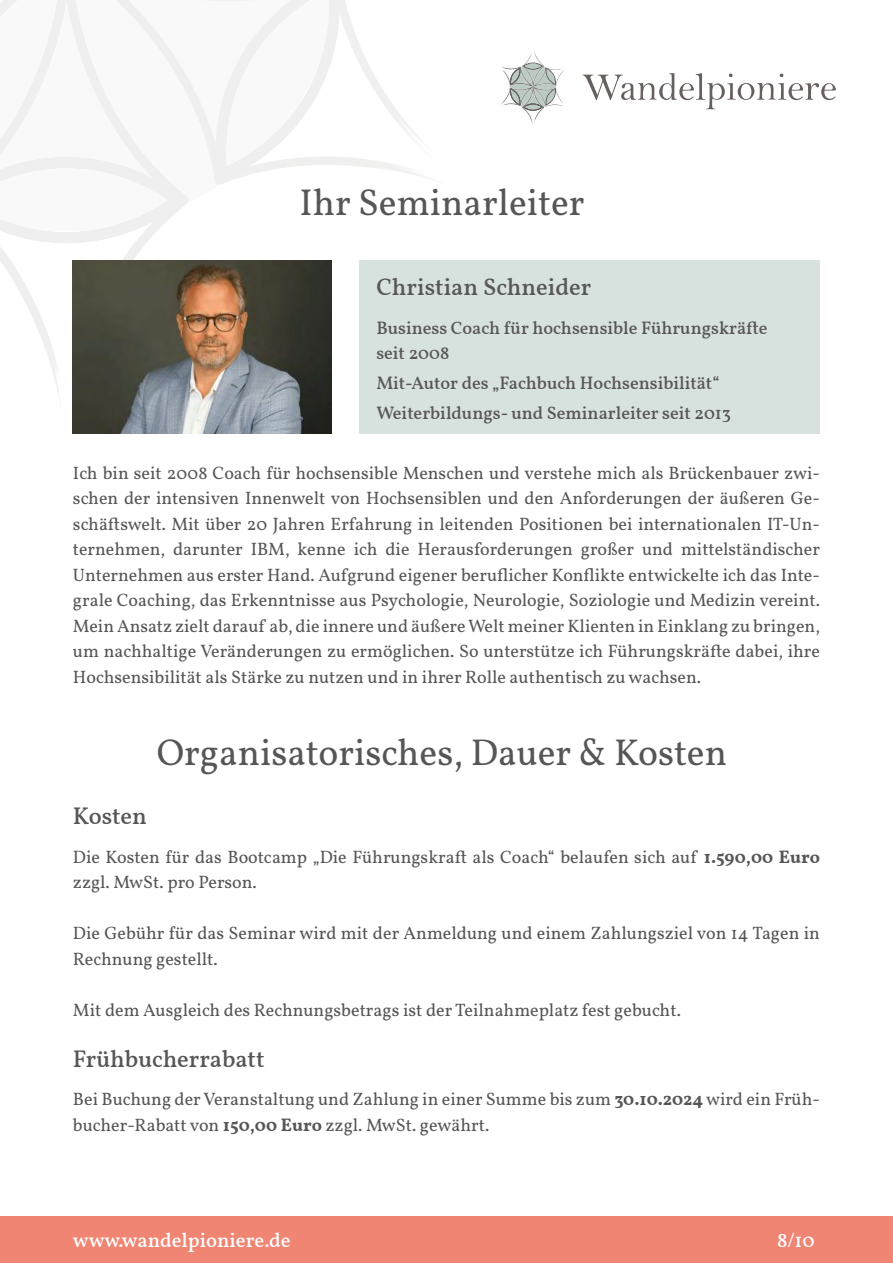
<style>
.page{position:relative;width:893px;height:1263px;background:#fff}
.page>*{position:absolute;margin:0;border:0;box-sizing:border-box;transform-origin:0 0}
.t1{font:37.5px "Vollkorn";color:#575656}
.t2{font:500 24px "Vollkorn";color:#575656}
.t3{font:500 20.25px "Vollkorn";color:#fff}
.t4{font:18px/25.5px "Vollkorn";color:#575656}
.t5{font:500 18px/25.5px "Vollkorn";color:#575656}
.s1{font-weight:700}
</style>
<div class="page">
<div style="left:0;top:1216px;width:893px;height:47px;background:#f08573"></div>
<img style="left:526px;top:51px;width:14px;height:11px">
<img style="left:526px;top:111px;width:15px;height:13px">
<img style="left:501px;top:69px;width:63px;height:37px">
<img style="left:501px;top:67px;width:9px;height:20px">
<svg style="left:510px;top:62px;width:46px;height:49px"></svg>
<svg style="left:582px;top:73px;width:254px;height:36px"></svg>
<img style="left:0;top:202px;width:188px;height:232px">
<svg style="left:0;top:202px;width:187px;height:41px"></svg>
<svg style="left:211px;top:0;width:133px;height:182px"></svg>
<div style="left:359px;top:260px;width:461px;height:174px;background:#d7e1dd"></div>
<img style="left:73px;top:260px;width:259px;height:174px">
<h1 class="t1" style="left:299px;top:175px;width:287px">Ihr Seminarleiter</h1>
<h2 class="t2" style="left:376px;top:269px;width:216px">Christian Schneider</h2>
<p class="t5" style="left:376px;top:314px;width:393px">Business Coach für hochsensible Führungskräfte seit 2008</p>
<p class="t5" style="left:376px;top:367px;width:356px;line-height:29.7px">Mit-Autor des „Fachbuch Hochsensibilität“<br>Weiterbildungs- und Seminarleiter seit 2013</p>
<p class="t4" style="left:73px;top:459px;width:748px;text-align:justify">Ich bin seit 2008 Coach für hochsensible Menschen und verstehe mich als Brückenbauer zwi&shy;schen der intensiven Innenwelt von Hochsensiblen und den Anforderungen der äußeren Ge&shy;schäftswelt. Mit über 20 Jahren Erfahrung in leitenden Positionen bei internationalen IT-Un&shy;ternehmen, darunter IBM, kenne ich die Herausforderungen großer und mittelständischer Unternehmen aus erster Hand. Aufgrund eigener beruflicher Konflikte entwickelte ich das Inte&shy;grale Coaching, das Erkenntnisse aus Psychologie, Neurologie, Soziologie und Medizin vereint.<br>Mein Ansatz zielt darauf ab, die innere und äußere Welt meiner Klienten in Einklang zu bringen, um nachhaltige Veränderungen zu ermöglichen. So unterstütze ich Führungskräfte dabei, ihre Hochsensibilität als Stärke zu nutzen und in ihrer Rolle authentisch zu wachsen.</p>
<h1 class="t1" style="left:157px;top:724px;width:572px">Organisatorisches, Dauer &amp; Kosten</h1>
<h2 class="t2" style="left:73px;top:798px;width:76px">Kosten</h2>
<p class="t4" style="left:73px;top:843px;width:748px">Die Kosten für das Bootcamp „Die Führungskraft als Coach“ belaufen sich auf <span class="s1">1.590,00 Euro </span>zzgl. MwSt. pro Person.</p>
<p class="t4" style="left:73px;top:919px;width:748px">Die Gebühr für das Seminar wird mit der Anmeldung und einem Zahlungsziel von 14 Tagen in<br>Rechnung gestellt.</p>
<p class="t4" style="left:73px;top:996px;width:609px">Mit dem Ausgleich des Rechnungsbetrags ist der Teilnahmeplatz fest gebucht.</p>
<h2 class="t2" style="left:73px;top:1041px;width:193px">Frühbucherrabatt</h2>
<p class="t4" style="left:73px;top:1085px;width:748px">Bei Buchung der Veranstaltung und Zahlung in einer Summe bis zum <span class="s1">30.10.2024</span> wird ein Früh&shy;bucher-Rabatt von <span class="s1">150,00 Euro</span> zzgl. MwSt. gewährt.</p>
<p class="t3" style="left:73px;top:1225px;width:219px">www.wandelpioniere.de</p>
<p class="t3" style="left:777px;top:1225px;width:39px">8/10</p>
</div>
